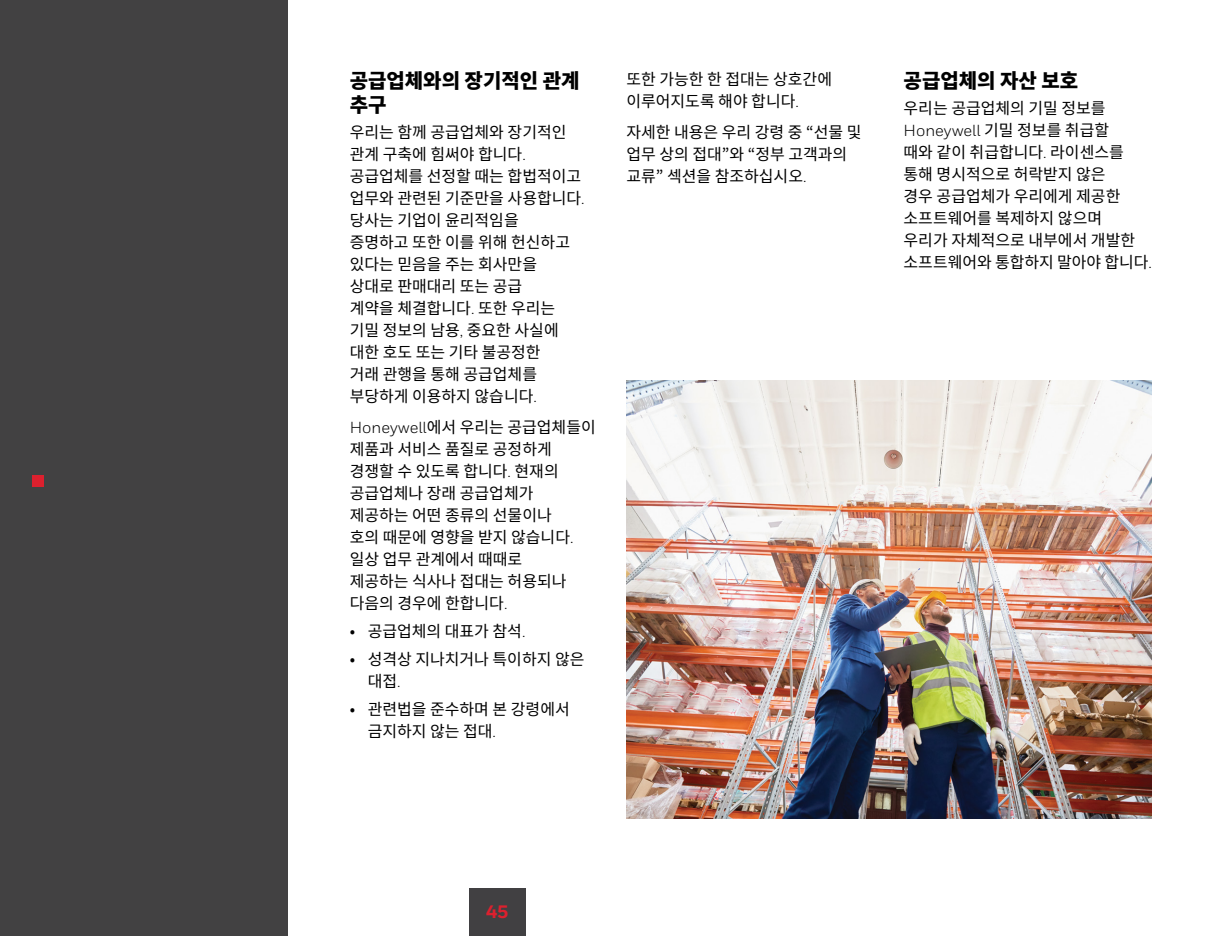
<style>
.page{position:relative;width:1224px;height:936px;background:#fff}
.page>*{position:absolute;margin:0;border:0;box-sizing:border-box;transform-origin:0 0}
.t1{font:900 20px/24px "Noto Sans CJ Kkr";color:#000}
.t2{font:800 18px "Honeywell Sans";color:#dc202e}
.t3{font:16px/22px "Noto Sans CJ Kkr";color:#000}
.t4{font:16px "Honeywell Sans";color:#000}
.s1{font-family:"Honeywell Sans"}
.s2{font-family:"Noto Sans CJ Kkr"}
</style>
<div class="page">
<img style="left:626px;top:381px;width:526px;height:437px">
<div style="left:0;top:0;width:288px;height:936px;background:#424142"></div>
<div style="left:32px;top:476px;width:12px;height:11px;background:#dc202e"></div>
<div style="left:469px;top:889px;width:57px;height:47px;background:#414042"></div>
<p class="t1" style="left:350px;top:69px;width:231px">공급업체와의 장기적인 관계 추구</p>
<p class="t3" style="left:350px;top:121px;width:236px">우리는 함께 공급업체와 장기적인 관계 구축에 힘써야 합니다<span class="s1">. </span>공급업체를 선정할 때는 합법적이고 업무와 관련된 기준만을 사용합니다<span class="s1">. </span>당사는 기업이 윤리적임을<br>증명하고 또한 이를 위해 헌신하고 있다는 믿음을 주는 회사만을 상대로 판매대리 또는 공급<br>계약을 체결합니다<span class="s1">.</span> 또한 우리는 기밀 정보의 남용<span class="s1">,</span> 중요한 사실에 대한 호도 또는 기타 불공정한<br>거래 관행을 통해 공급업체를 부당하게 이용하지 않습니다<span class="s1">.</span></p>
<p class="t3" style="left:350px;top:416px;width:248px"><span class="s1">Honeywell</span>에서 우리는 공급업체들이 제품과 서비스 품질로 공정하게 경쟁할 수 있도록 합니다<span class="s1">.</span> 현재의 공급업체나 장래 공급업체가 제공하는 어떤 종류의 선물이나<br>호의 때문에 영향을 받지 않습니다<span class="s1">. </span>일상 업무 관계에서 때때로<br>제공하는 식사나 접대는 허용되나 다음의 경우에 한합니다<span class="s1">.</span></p>
<p class="t3" style="left:350px;top:620px;width:177px">• 공급업체의 대표가 참석<span class="s1">.</span></p>
<p class="t3" style="left:368px;top:648px;width:218px;text-indent:-18px">• 성격상 지나치거나 특이하지 않은 대접<span class="s1">.</span></p>
<p class="t3" style="left:368px;top:698px;width:204px;text-indent:-18px">• 관련법을 준수하며 본 강령에서 금지하지 않는 접대<span class="s1">.</span></p>
<p class="t3" style="left:626px;top:68px;width:207px">또한 가능한 한 접대는 상호간에 이루어지도록 해야 합니다<span class="s1">.</span></p>
<p class="t3" style="left:626px;top:121px;width:237px">자세한 내용은 우리 강령 중 “선물 및 업무 상의 접대”와 “정부 고객과의 교류” 섹션을 참조하십시오<span class="s1">.</span></p>
<p class="t1" style="left:904px;top:69px;width:176px">공급업체의 자산 보호</p>
<p class="t3" style="left:904px;top:97px;width:204px">우리는 공급업체의 기밀 정보를</p>
<p class="t4" style="left:904px;top:121px;width:207px">Honeywell <span class="s2">기밀 정보를 취급할</span></p>
<p class="t3" style="left:904px;top:141px;width:250px">때와 같이 취급합니다<span class="s1">.</span> 라이센스를 통해 명시적으로 허락받지 않은<br>경우 공급업체가 우리에게 제공한 소프트웨어를 복제하지 않으며<br>우리가 자체적으로 내부에서 개발한 소프트웨어와 통합하지 말아야 합니다<span class="s1">.</span></p>
<p class="t2" style="left:486px;top:901px;width:24px">45</p>
</div>
